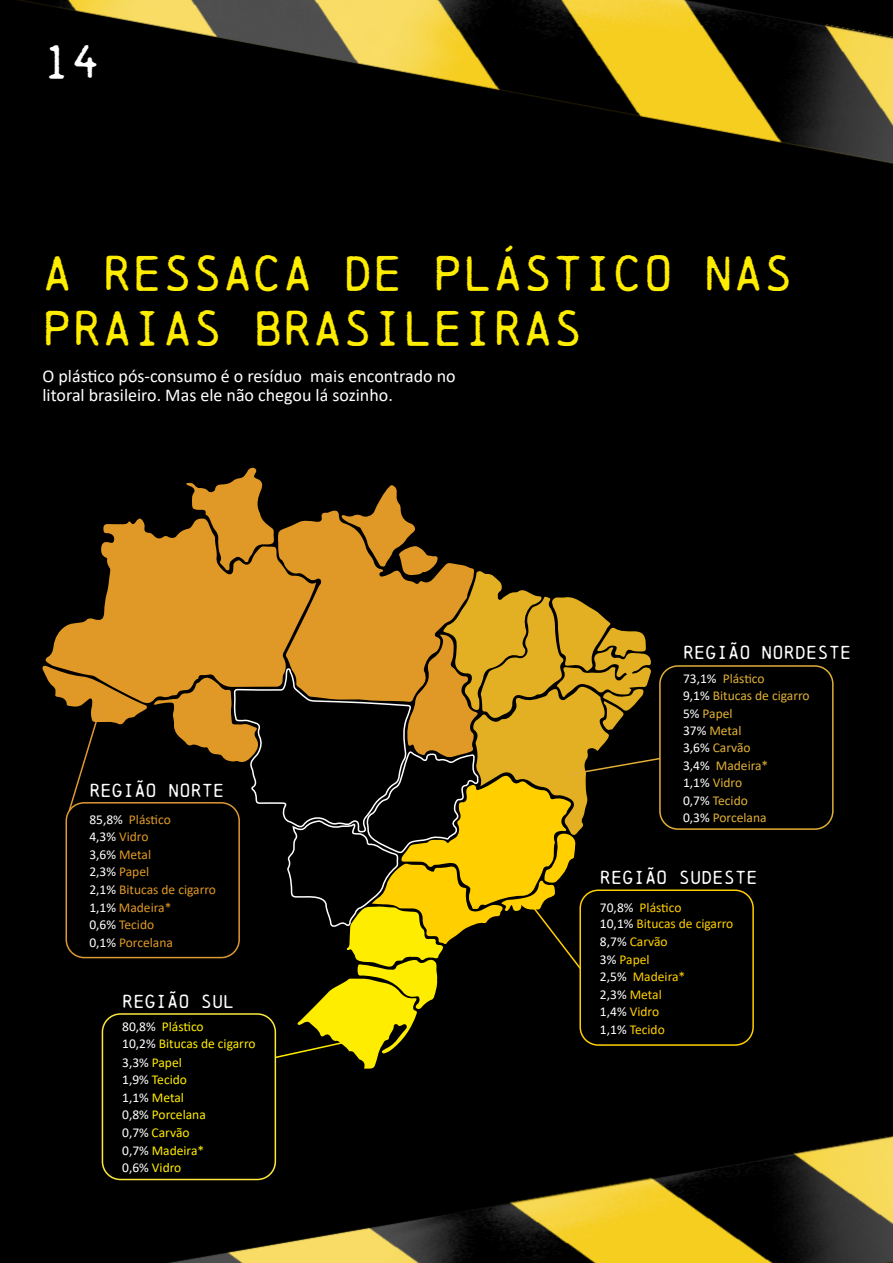
<style>
.page{position:relative;width:893px;height:1263px;background:#000}
.page>*{position:absolute;margin:0;border:0;box-sizing:border-box;transform-origin:0 0}
.t1{font:46.5px/55.8px "Chainprinter";color:#ffed00}
.t2{font:45px "Chainprinter";color:#fff}
.t3{font:18px/19.5px "Calibri";color:#fff}
.t4{font:17.4px "Chainprinter";color:#fff}
.t5{font:13.5px/17.5px "Calibri";color:#ffed00}
.t6{font:13.5px/17.2px "Calibri";color:#e1b035}
.t7{font:13.5px "Calibri";color:#e09926}
.t8{font:13.5px/16.5px "Calibri";color:#ffd000}
.s1{color:#fff}
</style>
<div class="page">
<svg style="left:45px;top:518px;width:109px;height:186px;fill:#e09926"></svg>
<div style="left:579px;top:889px;width:175px;height:157px;border:2px solid #ffcf00;border-radius:18px"></div>
<div style="left:66px;top:802px;width:174px;height:156px;border:2px solid #de9835;border-radius:18px"></div>
<div style="left:659px;top:665px;width:175px;height:165px;border:2px solid #e1af36;border-radius:18px"></div>
<div style="left:102px;top:1013px;width:174px;height:167px;border:2px solid #fce93c;border-radius:18px"></div>
<svg style="left:154px;top:467px;width:508px;height:602px"></svg>
<svg style="left:42px;top:665px;width:105px;height:148px"></svg>
<img style="left:18px;top:0;width:875px;height:164px">
<img style="left:160px;top:1135px;width:733px;height:128px">
<h2 class="t2" style="left:42px;top:34px;width:60px">14</h2>
<h1 class="t1" style="left:43px;top:245px;width:752px">A RESSACA DE PLÁSTICO NAS<br>PRAIAS BRASILEIRAS</h1>
<h3 class="t3" style="left:43px;top:366px;width:415px">O plástico pós-consumo é o resíduo mais encontrado no litoral brasileiro. Mas ele não chegou lá sozinho.</h3>
<p class="t4" style="left:89px;top:780px;width:137px">REGIÃO NORTE</p>
<p class="t7" style="left:89px;top:810px;width:83px"><span class="s1">85,8%</span> Plástico</p>
<p class="t7" style="left:89px;top:827px;width:61px"><span class="s1">4,3%</span> Vidro</p>
<p class="t7" style="left:89px;top:845px;width:63px"><span class="s1">3,6%</span> Metal</p>
<p class="t7" style="left:89px;top:863px;width:61px"><span class="s1">2,3%</span> Papel</p>
<p class="t7" style="left:89px;top:898px;width:84px"><span class="s1">1,1%</span> Madeira*</p>
<p class="t7" style="left:89px;top:880px;width:128px"><span class="s1">2,1%</span> Bitucas de cigarro</p>
<p class="t7" style="left:89px;top:915px;width:66px"><span class="s1">0,6%</span> Tecido</p>
<p class="t7" style="left:89px;top:933px;width:85px"><span class="s1">0,1%</span> Porcelana</p>
<p class="t4" style="left:122px;top:991px;width:114px">REGIÃO SUL</p>
<p class="t4" style="left:683px;top:642px;width:170px">REGIÃO NORDESTE</p>
<p class="t6" style="left:683px;top:670px;width:128px;line-height:16.6px"><span class="s1">73,1%</span> Plástico<br><span class="s1">9,1%</span> Bitucas de cigarro</p>
<p class="t6" style="left:683px;top:704px;width:87px"><span class="s1">5%</span> Papel<br><span class="s1">37%</span> Metal<br><span class="s1">3,6%</span> Carvão<br><span class="s1">3,4%</span> Madeira*</p>
<p class="t6" style="left:683px;top:774px;width:66px"><span class="s1">1,1%</span> Vidro<br><span class="s1">0,7%</span> Tecido</p>
<p class="t6" style="left:683px;top:808px;width:85px"><span class="s1">0,3%</span> Porcelana</p>
<p class="t4" style="left:600px;top:867px;width:159px">REGIÃO SUDESTE</p>
<p class="t8" style="left:600px;top:899px;width:135px"><span class="s1">70,8%</span> Plástico<br><span class="s1">10,1%</span> Bitucas de cigarro</p>
<p class="t8" style="left:600px;top:951px;width:51px"><span class="s1">3%</span> Papel</p>
<p class="t8" style="left:600px;top:985px;width:63px"><span class="s1">2,3%</span> Metal</p>
<p class="t8" style="left:600px;top:933px;width:69px"><span class="s1">8,7%</span> Carvão</p>
<p class="t8" style="left:600px;top:968px;width:87px"><span class="s1">2,5%</span> Madeira*</p>
<p class="t8" style="left:600px;top:1003px;width:61px"><span class="s1">1,4%</span> Vidro</p>
<p class="t5" style="left:122px;top:1018px;width:83px"><span class="s1">80,8%</span> Plástico</p>
<p class="t8" style="left:600px;top:1021px;width:66px"><span class="s1">1,1%</span> Tecido</p>
<p class="t5" style="left:122px;top:1034px;width:135px"><span class="s1">10,2%</span> Bitucas de cigarro</p>
<p class="t5" style="left:122px;top:1053px;width:61px"><span class="s1">3,3%</span> Papel</p>
<p class="t5" style="left:122px;top:1071px;width:66px"><span class="s1">1,9%</span> Tecido</p>
<p class="t5" style="left:122px;top:1088px;width:63px"><span class="s1">1,1%</span> Metal</p>
<p class="t5" style="left:122px;top:1123px;width:69px"><span class="s1">0,7%</span> Carvão</p>
<p class="t5" style="left:122px;top:1106px;width:85px"><span class="s1">0,8%</span> Porcelana</p>
<p class="t5" style="left:122px;top:1141px;width:84px"><span class="s1">0,7%</span> Madeira*<br><span class="s1">0,6%</span> Vidro</p>
</div>
